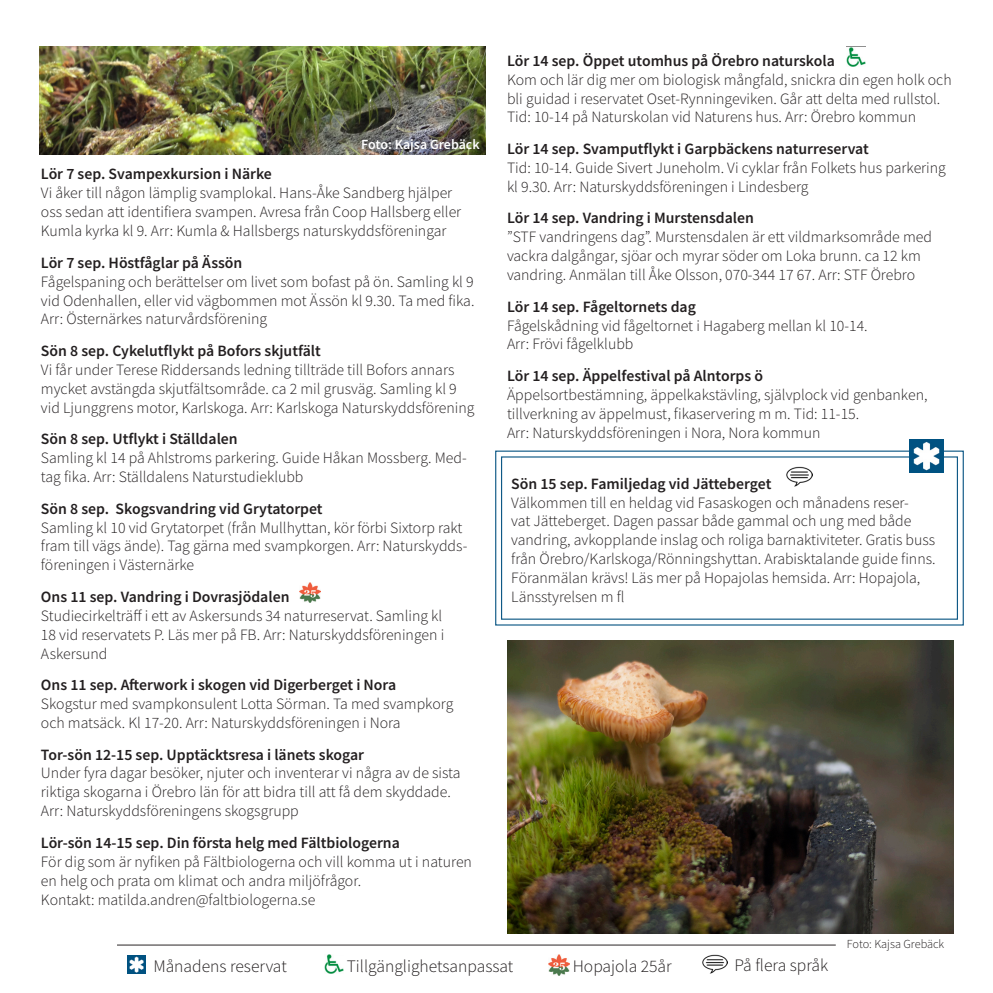
<style>
.page{position:relative;width:993px;height:993px;background:#fff}
.page>*{position:absolute;margin:0;border:0;box-sizing:border-box;transform-origin:0 0}
.t1{font:300 17.5px "Source Sans Pro";color:#231f20}
.t2{font:300 15.75px/18.9px "Source Sans Pro";color:#231f20}
.t3{font:600 15.75px "Source Sans Pro";color:#231f20}
.t4{font:600 14px "Source Sans Pro";color:#fff}
.t5{font:300 12.25px "Source Sans Pro";color:#231f20}
</style>
<div class="page">
<img style="left:40px;top:47px;width:446px;height:107px">
<svg style="left:495px;top:450px;width:469px;height:176px"></svg>
<img style="left:127px;top:955px;width:18px;height:17px">
<img style="left:324px;top:954px;width:19px;height:19px">
<img style="left:702px;top:954px;width:25px;height:19px">
<img style="left:548px;top:954px;width:21px;height:20px">
<hr style="left:117px;top:943px;width:718px;height:2px;background:#231f20">
<img style="left:507px;top:640px;width:445px;height:293px">
<img style="left:299px;top:582px;width:21px;height:20px">
<img style="left:909px;top:439px;width:34px;height:33px">
<img style="left:786px;top:467px;width:26px;height:19px">
<img style="left:846px;top:47px;width:19px;height:19px">
<p class="t4" style="left:361px;top:135px;width:120px">Foto: Kajsa Grebäck</p>
<p class="t3" style="left:41px;top:164px;width:232px">Lör 7 sep. Svampexkursion i Närke</p>
<p class="t2" style="left:41px;top:183px;width:421px">Vi åker till någon lämplig svamplokal. Hans-Åke Sandberg hjälper oss sedan att identifiera svampen. Avresa från Coop Hallsberg eller<br>Kumla kyrka kl 9. Arr: Kumla &amp; Hallsbergs naturskyddsföreningar</p>
<p class="t3" style="left:41px;top:252px;width:203px">Lör 7 sep. Höstfåglar på Ässön</p>
<p class="t2" style="left:41px;top:272px;width:435px;text-align:justify">Fågelspaning och berättelser om livet som bofast på ön. Samling kl 9 vid Odenhallen, eller vid vägbommen mot Ässön kl 9.30. Ta med fika.<br>Arr: Östernärkes naturvårdsförening</p>
<p class="t3" style="left:41px;top:340px;width:281px">Sön 8 sep. Cykelutflykt på Bofors skjutfält</p>
<p class="t2" style="left:41px;top:360px;width:435px">Vi får under Terese Riddersands ledning tillträde till Bofors annars mycket avstängda skjutfältsområde. ca 2 mil grusväg. Samling kl 9 vid Ljunggrens motor, Karlskoga. Arr: Karlskoga Naturskyddsförening</p>
<p class="t3" style="left:41px;top:428px;width:198px">Sön 8 sep. Utflykt i Ställdalen</p>
<p class="t2" style="left:41px;top:448px;width:427px">Samling kl 14 på Ahlstroms parkering. Guide Håkan Mossberg. Med&shy;tag fika. Arr: Ställdalens Naturstudieklubb</p>
<p class="t3" style="left:41px;top:498px;width:283px">Sön 8 sep. Skogsvandring vid Grytatorpet</p>
<p class="t2" style="left:41px;top:517px;width:428px">Samling kl 10 vid Grytatorpet (från Mullhyttan, kör förbi Sixtorp rakt fram till vägs ände). Tag gärna med svampkorgen. Arr: Naturskydds&shy;föreningen i Västernärke</p>
<p class="t3" style="left:41px;top:586px;width:250px">Ons 11 sep. Vandring i Dovrasjödalen</p>
<p class="t2" style="left:41px;top:606px;width:404px">Studiecirkelträff i ett av Askersunds 34 naturreservat. Samling kl<br>18 vid reservatets P. Läs mer på FB. Arr: Naturskyddsföreningen i<br>Askersund</p>
<p class="t3" style="left:41px;top:674px;width:356px">Ons 11 sep. Afterwork i skogen vid Digerberget i Nora</p>
<p class="t2" style="left:41px;top:694px;width:414px">Skogstur med svampkonsulent Lotta Sörman. Ta med svampkorg och matsäck. Kl 17-20. Arr: Naturskyddsföreningen i Nora</p>
<p class="t3" style="left:41px;top:743px;width:324px">Tor-sön 12-15 sep. Upptäcktsresa i länets skogar</p>
<p class="t2" style="left:41px;top:763px;width:421px">Under fyra dagar besöker, njuter och inventerar vi några av de sista riktiga skogarna i Örebro län för att bidra till att få dem skyddade.<br>Arr: Naturskyddsföreningens skogsgrupp</p>
<p class="t3" style="left:41px;top:831px;width:360px">Lör-sön 14-15 sep. Din första helg med Fältbiologerna</p>
<p class="t2" style="left:41px;top:851px;width:432px">För dig som är nyfiken på Fältbiologerna och vill komma ut i naturen en helg och prata om klimat och andra miljöfrågor.</p>
<p class="t2" style="left:41px;top:889px;width:276px">Kontakt: matilda.andren@faltbiologerna.se</p>
<p class="t3" style="left:507px;top:50px;width:329px">Lör 14 sep. Öppet utomhus på Örebro naturskola</p>
<p class="t2" style="left:507px;top:70px;width:446px">Kom och lär dig mer om biologisk mångfald, snickra din egen holk och bli guidad i reservatet Oset-Rynningeviken. Går att delta med rullstol.<br>Tid: 10-14 på Naturskolan vid Naturens hus. Arr: Örebro kommun</p>
<p class="t3" style="left:507px;top:138px;width:363px">Lör 14 sep. Svamputflykt i Garpbäckens naturreservat</p>
<p class="t2" style="left:507px;top:158px;width:440px">Tid: 10-14. Guide Sivert Juneholm. Vi cyklar från Folkets hus parkering kl 9.30. Arr: Naturskyddsföreningen i Lindesberg</p>
<p class="t3" style="left:507px;top:208px;width:248px">Lör 14 sep. Vandring i Murstensdalen</p>
<p class="t2" style="left:507px;top:227px;width:426px">”STF vandringens dag”. Murstensdalen är ett vildmarksområde med vackra dalgångar, sjöar och myrar söder om Loka brunn. ca 12 km vandring. Anmälan till Åke Olsson, 070-344 17 67. Arr: STF Örebro</p>
<p class="t3" style="left:507px;top:296px;width:190px">Lör 14 sep. Fågeltornets dag</p>
<p class="t2" style="left:507px;top:316px;width:362px">Fågelskådning vid fågeltornet i Hagaberg mellan kl 10-14.<br>Arr: Frövi fågelklubb</p>
<p class="t3" style="left:507px;top:365px;width:257px">Lör 14 sep. Äppelfestival på Alntorps ö</p>
<p class="t2" style="left:507px;top:385px;width:422px">Äppelsortbestämning, äppelkakstävling, självplock vid genbanken, tillverkning av äppelmust, fikaservering m m. Tid: 11-15.<br>Arr: Naturskyddsföreningen i Nora, Nora kommun</p>
<p class="t3" style="left:511px;top:473px;width:261px">Sön 15 sep. Familjedag vid Jätteberget</p>
<p class="t2" style="left:511px;top:492px;width:425px">Välkommen till en heldag vid Fasaskogen och månadens reser-<br>vat Jätteberget. Dagen passar både gammal och ung med både vandring, avkopplande inslag och roliga barnaktiviteter. Gratis buss från Örebro/Karlskoga/Rönningshyttan. Arabisktalande guide finns.<br>Föranmälan krävs! Läs mer på Hopajolas hemsida. Arr: Hopajola, Länsstyrelsen m fl</p>
<p class="t5" style="left:846px;top:935px;width:99px">Foto: Kajsa Grebäck</p>
<p class="t1" style="left:153px;top:954px;width:135px">Månadens reservat</p>
<p class="t1" style="left:346px;top:954px;width:168px">Tillgänglighetsanpassat</p>
<p class="t1" style="left:572px;top:954px;width:100px">Hopajola 25år</p>
<p class="t1" style="left:734px;top:953px;width:95px">På flera språk</p>
</div>
